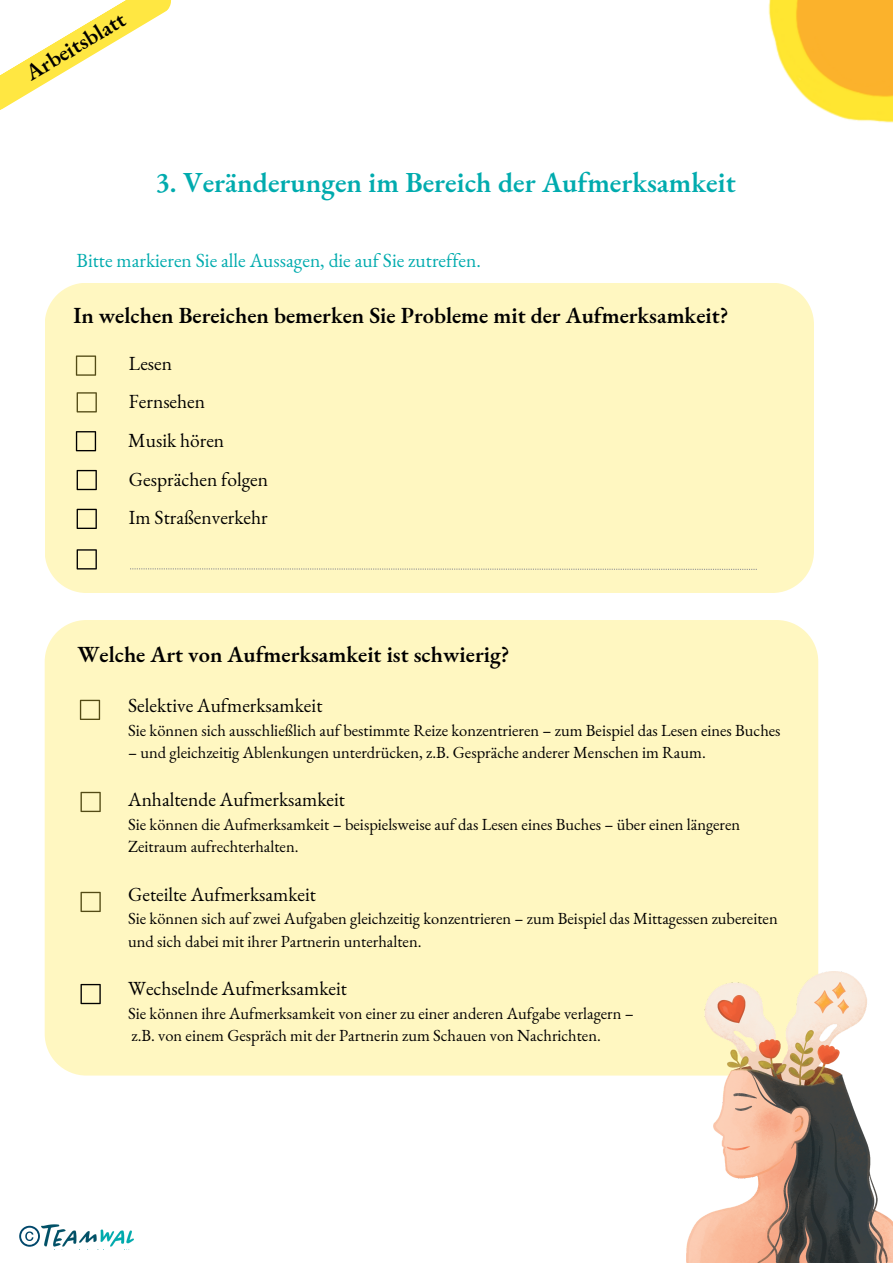
<style>
.page{position:relative;width:893px;height:1264px;background:#fff}
.page>*{position:absolute;margin:0;border:0;box-sizing:border-box;transform-origin:0 0}
.t1{font:600 28.2px "EB Garamond";color:#00abae}
.t2{font:600 22.5px "EB Garamond";color:#000}
.t3{font:19.5px/38.7px "EB Garamond";color:#000}
.t4{font:19.5px "EB Garamond";color:#00abae}
.t5{font:16.5px/22.5px "EB Garamond";color:#000}
</style>
<div class="page">
<svg style="left:0;top:0;width:171px;height:110px"></svg>
<img style="left:768px;top:0;width:124px;height:123px">
<img style="left:41px;top:1224px;width:92px;height:23px">
<svg style="left:19px;top:1225px;width:21px;height:21px"></svg>
<div style="left:45px;top:620px;width:773px;height:455px;background:#fff7c1"></div>
<svg style="left:80px;top:983px;width:21px;height:21px"></svg>
<div style="left:45px;top:283px;width:768px;height:309px;background:#fff7c1"></div>
<svg style="left:76px;top:431px;width:20px;height:20px"></svg>
<svg style="left:77px;top:470px;width:20px;height:20px"></svg>
<svg style="left:77px;top:509px;width:20px;height:20px"></svg>
<svg style="left:130px;top:568px;width:626px;height:2px"></svg>
<svg style="left:77px;top:549px;width:20px;height:20px"></svg>
<img style="left:686px;top:971px;width:206px;height:290px">
<h2 class="t2" style="left:20px;top:62px;width:113px;rotate:-31deg">Arbeitsblatt</h2>
<h1 class="t1" style="left:155px;top:163px;width:581px">3. Veränderungen im Bereich der Aufmerksamkeit</h1>
<p class="t4" style="left:77px;top:247px;width:406px">Bitte markieren Sie alle Aussagen, die auf Sie zutreffen.</p>
<h2 class="t2" style="left:73px;top:300px;width:656px">In welchen Bereichen bemerken Sie Probleme mit der Aufmerksamkeit?</h2>
<p class="t3" style="left:128px;top:343px;width:141px">Lesen<br>Fernsehen<br>Musik hören<br>Gesprächen folgen<br>Im Straßenverkehr</p>
<h2 class="t2" style="left:77px;top:639px;width:433px">Welche Art von Aufmerksamkeit ist schwierig?</h2>
<p class="t3" style="left:128px;top:685px;width:196px">Selektive Aufmerksamkeit</p>
<p class="t5" style="left:128px;top:718px;width:653px">Sie können sich ausschließlich auf bestimmte Reize konzentrieren – zum Beispiel das Lesen eines Buches</p>
<p class="t5" style="left:128px;top:741px;width:579px">– und gleichzeitig Ablenkungen unterdrücken, z.B. Gespräche anderer Menschen im Raum.</p>
<p class="t3" style="left:128px;top:780px;width:218px">Anhaltende Aufmerksamkeit</p>
<p class="t5" style="left:128px;top:812px;width:613px">Sie können die Aufmerksamkeit – beispielsweise auf das Lesen eines Buches – über einen längeren<br>Zeitraum aufrechterhalten.</p>
<p class="t3" style="left:128px;top:874px;width:189px">Geteilte Aufmerksamkeit</p>
<p class="t5" style="left:128px;top:907px;width:651px">Sie können sich auf zwei Aufgaben gleichzeitig konzentrieren – zum Beispiel das Mittagessen zubereiten und sich dabei mit ihrer Partnerin unterhalten.</p>
<p class="t3" style="left:128px;top:969px;width:220px">Wechselnde Aufmerksamkeit</p>
<p class="t5" style="left:128px;top:1001px;width:507px">Sie können ihre Aufmerksamkeit von einer zu einer anderen Aufgabe verlagern – z.B. von einem Gespräch mit der Partnerin zum Schauen von Nachrichten.</p>
</div>
